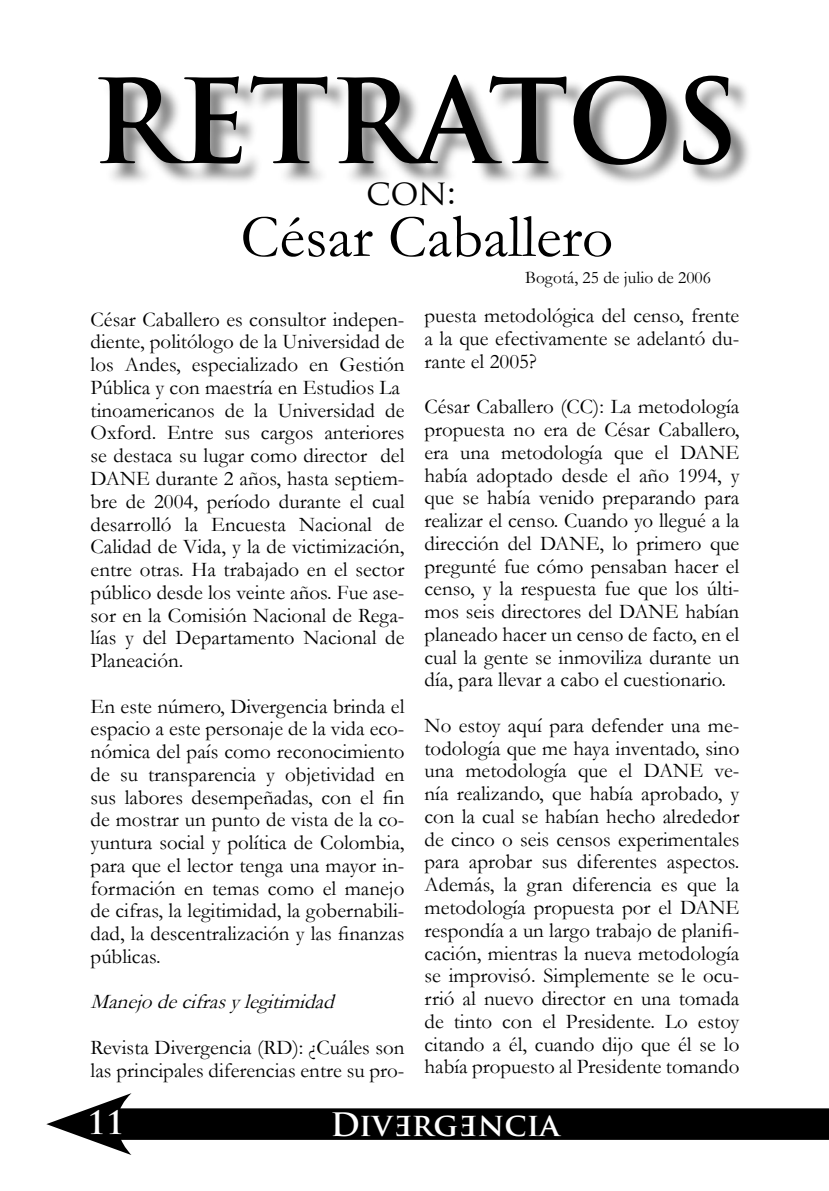
<style>
.page{position:relative;width:829px;height:1191px;background:#fff}
.page>*{position:absolute;margin:0;border:0;box-sizing:border-box;transform-origin:0 0}
.t1{font:700 113.75px "Trajan Pro";color:#000}
.t2{font:61.25px "Garamond";color:#000}
.t3{font:35px "Trajan Pro";color:#000}
.t4{font:700 31.5px "Trajan Pro";letter-spacing:.005em;color:#fff}
.t5{font:21px/22.8px "Garamond";color:#000;text-align:justify}
.t6{font:italic 21px "Garamond";color:#000}
.t7{font:17.5px "Garamond";color:#000}
</style>
<div class="page">
<div style="left:99px;top:1108px;width:729px;height:31px;background:#000"></div>
<svg style="left:46px;top:1093px;width:85px;height:62px"></svg>
<div style="left:101px;top:77px;width:653px;height:111px;background:#000;opacity:.5"></div>
<h1 class="t1" style="left:91px;top:51px;width:649px">RETRATOS</h1>
<h3 class="t3" style="left:366px;top:170px;width:91px">CON:</h3>
<h2 class="t2" style="left:240px;top:195px;width:374px">César Caballero</h2>
<p class="t7" style="left:525px;top:266px;width:187px">Bogotá, 25 de julio de 2006</p>
<p class="t5" style="left:91px;top:307px;width:315px;text-align:left">César Caballero es consultor indepen&shy;diente, politólogo de la Universidad de los Andes, especializado en Gestión Pública y con maestría en Estudios La tinoamericanos de la Universidad de Oxford. Entre sus cargos anteriores se destaca su lugar como director del DANE durante 2 años, hasta septiem&shy;bre de 2004, período durante el cual desarrolló la Encuesta Nacional de Calidad de Vida, y la de victimización, entre otras. Ha trabajado en el sector público desde los veinte años. Fue ase&shy;sor en la Comisión Nacional de Rega&shy;lías y del Departamento Nacional de Planeación.</p>
<p class="t5" style="left:91px;top:694px;width:315px">En este número, Divergencia brinda el espacio a este personaje de la vida eco&shy;nómica del país como reconocimiento de su transparencia y objetividad en sus labores desempeñadas, con el fin de mostrar un punto de vista de la co&shy;yuntura social y política de Colombia, para que el lector tenga una mayor in&shy;formación en temas como el manejo de cifras, la legitimidad, la gobernabili&shy;dad, la descentralización y las finanzas públicas.</p>
<p class="t6" style="left:91px;top:987px;width:252px">Manejodecifrasylegitimidad</p>
<p class="t5" style="left:91px;top:1035px;width:315px">Revista Divergencia (RD): ¿Cuáles son las principales diferencias entre su pro-</p>
<p class="t5" style="left:424px;top:304px;width:316px">puesta metodológica del censo, frente a la que efectivamente se adelantó du&shy;rante el 2005?</p>
<p class="t5" style="left:424px;top:395px;width:316px">César Caballero (CC): La metodología propuesta no era de César Caballero, era una metodología que el DANE había adoptado desde el año 1994, y que se había venido preparando para realizar el censo. Cuando yo llegué a la dirección del DANE, lo primero que pregunté fue cómo pensaban hacer el censo, y la respuesta fue que los últi&shy;mos seis directores del DANE habían planeado hacer un censo de facto, en el cual la gente se inmoviliza durante un día, para llevar a cabo el cuestionario.</p>
<p class="t5" style="left:424px;top:713px;width:316px">No estoy aquí para defender una me&shy;todología que me haya inventado, sino una metodología que el DANE ve&shy;nía realizando, que había aprobado, y con la cual se habían hecho alrededor de cinco o seis censos experimentales para aprobar sus diferentes aspectos.<br>Además, la gran diferencia es que la metodología propuesta por el DANE respondía a un largo trabajo de planifi&shy;cación, mientras la nueva metodología se improvisó. Simplemente se le ocu&shy;rrió al nuevo director en una tomada de tinto con el Presidente. Lo estoy citando a él, cuando dijo que él se lo había propuesto al Presidente tomando</p>
<h3 class="t4" style="left:87px;top:1103px;width:39px">11</h3>
<h3 class="t4" style="left:330px;top:1104px;width:231px">Div rg ncia</h3>
</div>
